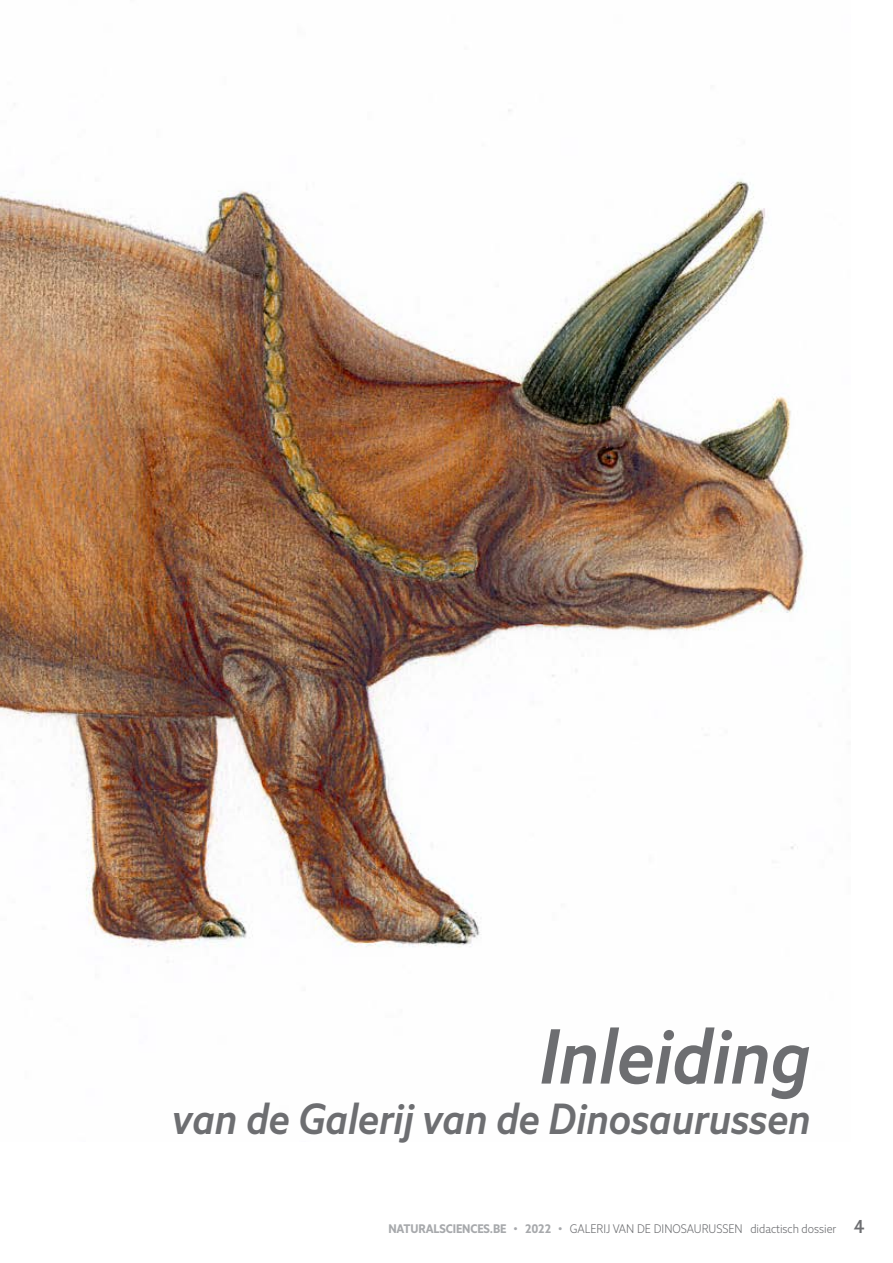
<style>
.page{position:relative;width:893px;height:1263px;background:#fff}
.page>*{position:absolute;margin:0;border:0;box-sizing:border-box;transform-origin:0 0}
.t1{font:italic 500 75px "Azo Sans 2 Narrow";color:#6d6e71}
.t2{font:italic 500 42px "Azo Sans 2 Narrow";color:#6d6e71}
.t3{font:300 12px "Azo Sans 2 Narrow";color:#6d6e71}
.s1{font-weight:700;color:#a7a9ac}
.s2{font-weight:500;font-size:18px}
</style>
<div class="page">
<img style="left:0;top:110px;width:807px;height:837px">
<h1 class="t1" style="left:539px;top:1013px;width:273px">Inleiding</h1>
<h2 class="t2" style="left:172px;top:1094px;width:640px">van de Galerij van de Dinosaurussen</h2>
<p class="t3" style="left:388px;top:1221px;width:478px"><span class="s1">NATURALSCIENCES.BE • 2022 •</span> GALERIJ VAN DE DINOSAURUSSEN didactisch dossier <span class="s2">4</span></p>
</div>
